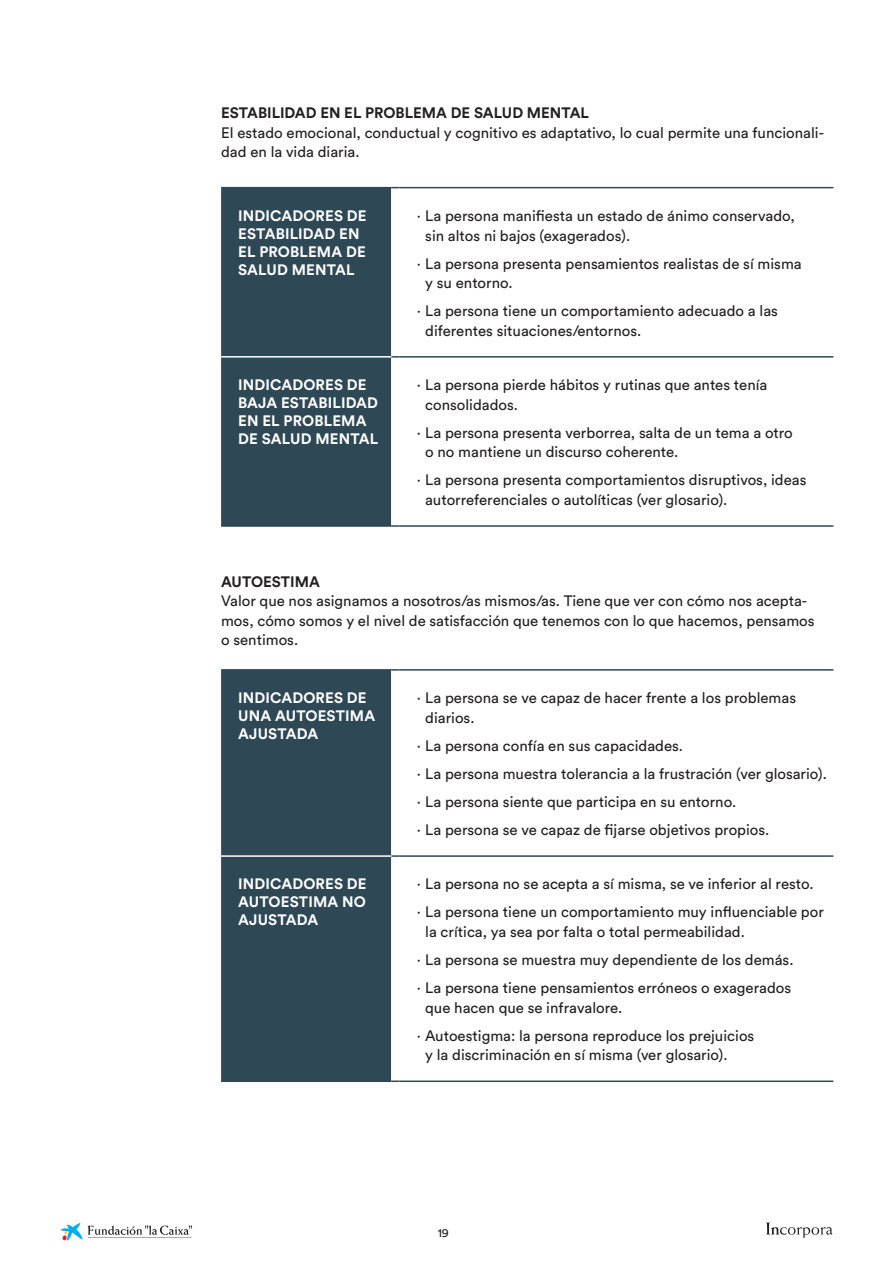
<style>
.page{position:relative;width:893px;height:1263px;background:#fff}
.page>*{position:absolute;margin:0;border:0;box-sizing:border-box;transform-origin:0 0}
._1_2_3_Texto_corrido{font:15px/19.5px "Circular Std";color:#231f20}
.TITULAR_BLANCO{font:700 15px/18px "Circular Std";letter-spacing:.01em;color:#fff}
._1_2_3_Texto_corrido-2{font:700 15px "Circular Std";color:#231f20}
.t1{font:12px "Circular Std";color:#231f20}
</style>
<div class="page">
<svg style="left:766px;top:1222px;width:67px;height:15px"></svg>
<svg style="left:61px;top:1223px;width:131px;height:18px"></svg>
<div style="left:221px;top:188px;width:170px;height:337px;background:#2f4856"></div>
<hr style="left:221px;top:187px;width:170px;height:1px;background:#2f4856">
<hr style="left:400px;top:187px;width:433px;height:1px;background:#2f4856">
<svg style="left:391px;top:356px;width:9px;height:2px"></svg>
<hr style="left:400px;top:356px;width:433px;height:2px;background:#2f4856">
<hr style="left:221px;top:356px;width:170px;height:2px;background:#fff">
<hr style="left:221px;top:525px;width:170px;height:2px;background:#2f4856">
<svg style="left:391px;top:525px;width:9px;height:2px"></svg>
<hr style="left:400px;top:525px;width:433px;height:2px;background:#2f4856">
<svg style="left:221px;top:671px;width:170px;height:409px;fill:#2f4856"></svg>
<hr style="left:221px;top:669px;width:170px;height:2px;background:#2f4856">
<svg style="left:391px;top:669px;width:9px;height:2px"></svg>
<hr style="left:400px;top:669px;width:433px;height:2px;background:#2f4856">
<svg style="left:391px;top:855px;width:9px;height:2px"></svg>
<hr style="left:400px;top:855px;width:433px;height:2px;background:#2f4856">
<hr style="left:221px;top:855px;width:170px;height:2px;background:#fff">
<hr style="left:221px;top:1080px;width:170px;height:2px;background:#2f4856">
<svg style="left:391px;top:1080px;width:9px;height:2px"></svg>
<hr style="left:400px;top:1080px;width:433px;height:2px;background:#2f4856">
<p class="_1_2_3_Texto_corrido-2" style="left:221px;top:103px;width:369px">ESTABILIDAD EN EL PROBLEMA DE SALUD MENTAL</p>
<p class="_1_2_3_Texto_corrido" style="left:221px;top:123px;width:604px">El estado emocional, conductual y cognitivo es adaptativo, lo cual permite una funcionali&shy;dad en la vida diaria.</p>
<p class="TITULAR_BLANCO" style="left:238px;top:206px;width:130px">INDICADORES DE<br>ESTABILIDAD EN<br>EL PROBLEMA DE<br>SALUD MENTAL</p>
<p class="_1_2_3_Texto_corrido" style="left:425px;top:206px;width:371px;text-indent:-9px">· La persona manifiesta un estado de ánimo conservado, sin altos ni bajos (exagerados).</p>
<p class="_1_2_3_Texto_corrido" style="left:425px;top:253px;width:378px;text-indent:-9px">· La persona presenta pensamientos realistas de sí misma y su entorno.</p>
<p class="_1_2_3_Texto_corrido" style="left:425px;top:301px;width:354px;text-indent:-9px">· La persona tiene un comportamiento adecuado a las diferentes situaciones/entornos.</p>
<p class="TITULAR_BLANCO" style="left:238px;top:376px;width:142px">INDICADORES DE<br>BAJA ESTABILIDAD<br>EN EL PROBLEMA<br>DE SALUD MENTAL</p>
<p class="_1_2_3_Texto_corrido" style="left:425px;top:375px;width:344px;text-indent:-9px">· La persona pierde hábitos y rutinas que antes tenía consolidados.</p>
<p class="_1_2_3_Texto_corrido" style="left:425px;top:422px;width:369px;text-indent:-9px">· La persona presenta verborrea, salta de un tema a otro o no mantiene un discurso coherente.</p>
<p class="_1_2_3_Texto_corrido" style="left:425px;top:470px;width:383px;text-indent:-9px">· La persona presenta comportamientos disruptivos, ideas autorreferenciales o autolíticas (ver glosario).</p>
<p class="_1_2_3_Texto_corrido-2" style="left:221px;top:571px;width:100px">AUTOESTIMA</p>
<p class="_1_2_3_Texto_corrido" style="left:221px;top:591px;width:595px">Valor que nos asignamos a nosotros/as mismos/as. Tiene que ver con cómo nos acepta&shy;mos, cómo somos y el nivel de satisfacción que tenemos con lo que hacemos, pensamos o sentimos.</p>
<p class="TITULAR_BLANCO" style="left:238px;top:689px;width:138px">INDICADORES DE<br>UNA AUTOESTIMA<br>AJUSTADA</p>
<p class="_1_2_3_Texto_corrido" style="left:425px;top:688px;width:372px;text-indent:-9px">· La persona se ve capaz de hacer frente a los problemas diarios.</p>
<p class="_1_2_3_Texto_corrido" style="left:417px;top:736px;width:268px">· La persona confía en sus capacidades.</p>
<p class="_1_2_3_Texto_corrido" style="left:417px;top:764px;width:412px">· La persona muestra tolerancia a la frustración (ver glosario).</p>
<p class="_1_2_3_Texto_corrido" style="left:417px;top:792px;width:321px">· La persona siente que participa en su entorno.</p>
<p class="_1_2_3_Texto_corrido" style="left:417px;top:820px;width:354px">· La persona se ve capaz de fijarse objetivos propios.</p>
<p class="TITULAR_BLANCO" style="left:238px;top:875px;width:130px;text-align:justify">INDICADORES DE AUTOESTIMA NO AJUSTADA</p>
<p class="_1_2_3_Texto_corrido" style="left:417px;top:874px;width:398px">· La persona no se acepta a sí misma, se ve inferior al resto.</p>
<p class="_1_2_3_Texto_corrido" style="left:425px;top:902px;width:400px;text-indent:-9px">· La persona tiene un comportamiento muy influenciable por la crítica, ya sea por falta o total permeabilidad.</p>
<p class="_1_2_3_Texto_corrido" style="left:417px;top:950px;width:378px">· La persona se muestra muy dependiente de los demás.</p>
<p class="_1_2_3_Texto_corrido" style="left:425px;top:978px;width:367px;text-indent:-9px">· La persona tiene pensamientos erróneos o exagerados que hacen que se infravalore.</p>
<p class="_1_2_3_Texto_corrido" style="left:425px;top:1025px;width:331px;text-indent:-9px">· Autoestigma: la persona reproduce los prejuicios y la discriminación en sí misma (ver glosario).</p>
<p class="t1" style="left:438px;top:1225px;width:13px">19</p>
</div>
